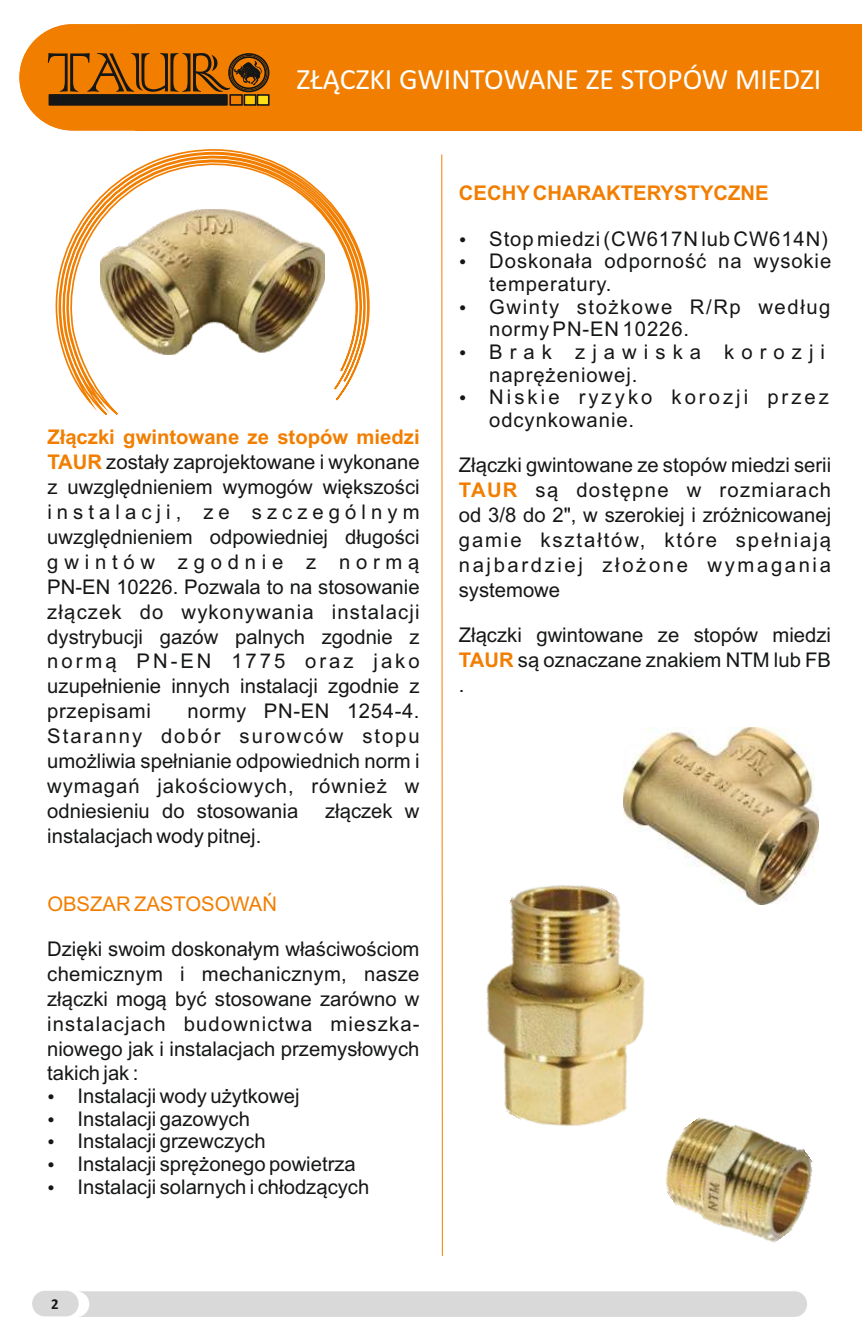
<style>
.page{position:relative;width:862px;height:1340px;background:#fff}
.page>*{position:absolute;margin:0;border:0;box-sizing:border-box;transform-origin:0 0}
.t1{font:32.18px "Calibri";color:#fff}
.t2{font:29.47px "Calibri";color:#fff}
.t3{font:20.25px/25px "Arial";color:#151616;text-align:justify}
.t4{font:20.25px/22.7px "Arial";letter-spacing:.045em;color:#151616}
.t5{font:700 20.25px/25px "Arial";color:#f27e00}
.t6{font:20.25px "Arial";letter-spacing:.095em;color:#151616}
.t7{font:20.25px "Arial";letter-spacing:.13em;color:#151616}
.t8{font:20.25px "Arial";letter-spacing:.06em;color:#151616}
.t9{font:20.25px "Arial";color:#f27e00}
.t10{font:700 15.08px "Calibri";color:#151616}
.s1{font-weight:400;color:#151616}
.s2{font-weight:700;color:#f27e00}
</style>
<div class="page">
<svg style="left:55px;top:149px;width:315px;height:266px"></svg>
<img style="left:442px;top:852px;width:203px;height:308px">
<img style="left:642px;top:1078px;width:171px;height:165px">
<img style="left:100px;top:209px;width:224px;height:146px">
<div style="left:32px;top:1291px;width:774px;height:25px;background:#d9d9da"></div>
<div style="left:19px;top:24px;width:828px;height:106px;background:#f27e00;border-radius:53px"></div>
<div style="left:135px;top:24px;width:726px;height:106px;background:#f27e00"></div>
<div style="left:243px;top:94px;width:13px;height:12px;background:#fdc900;border:2px solid #151616"></div>
<div style="left:256px;top:94px;width:13px;height:12px;background:#fbe116;border:2px solid #151616"></div>
<div style="left:228px;top:53px;width:41px;height:39px;border:2px solid #151616;border-radius:50%"></div>
<div style="left:230px;top:55px;width:37px;height:35px;border:1px solid #151616;border-radius:50%"></div>
<div style="left:231px;top:56px;width:35px;height:33px;border:2px solid #151616;border-radius:50%"></div>
<div style="left:49px;top:94px;width:178px;height:12px;background:#151616;border:2px solid #151616"></div>
<svg style="left:48px;top:53px;width:214px;height:39px"></svg>
<div style="left:229px;top:94px;width:14px;height:12px;background:#f27e00;border:2px solid #151616"></div>
<img style="left:622px;top:727px;width:195px;height:177px">
<hr style="left:441px;top:154px;width:1px;height:1101px;background:#f27e00">
<h2 class="t2" style="left:296px;top:67px;width:526px">ZŁĄCZKI GWINTOWANE ZE STOPÓW MIEDZI</h2>
<h1 class="t1" style="left:445px;top:72px;width:325px">ZŁĄCZKI DO LUTOWANIA</h1>
<p class="t5" style="left:47px;top:426px;width:373px">Złączki gwintowane ze stopów miedzi<br>TAUR <span class="s1">zostały zaprojektowane i wykonane</span></p>
<p class="t3" style="left:47px;top:476px;width:374px">z uwzględnieniem wymogów większości instalacji, ze szczególnym uwzględnieniem odpowiedniej długości gwintów zgodnie z normą PN-EN 10226. Pozwala to na stosowanie złączek do wykonywania instalacji dystrybucji gazów palnych zgodnie z normą PN-EN 1775 oraz jako uzupełnienie innych instalacji zgodnie z przepisami</p>
<p class="t3" style="left:47px;top:700px;width:374px;text-indent:140px">normy PN-EN 1254-4.<br>Staranny dobór surowców stopu umożliwia spełnianie odpowiednich norm i wymagań jakościowych, również w odniesieniu do stosowania</p>
<p class="t3" style="left:325px;top:800px;width:96px">złączek w</p>
<p class="t3" style="left:47px;top:825px;width:215px">instalacjach wody pitnej.</p>
<p class="t9" style="left:47px;top:895px;width:231px">OBSZAR ZASTOSOWAŃ</p>
<p class="t3" style="left:47px;top:938px;width:374px">Dzięki swoim doskonałym właściwościom chemicznym i mechanicznym, nasze złączki mogą być stosowane zarówno w instalacjach budownictwa mieszka&shy;niowego jak i instalacjach przemysłowych takich jak :</p>
<p class="t3" style="left:77px;top:1086px;width:293px;line-height:22.7px;text-align:left">Instalacji wody użytkowej<br>Instalacji gazowych<br>Instalacji grzewczych<br>Instalacji sprężonego powietrza<br>Instalacji solarnych i chłodzących</p>
<p class="t5" style="left:458px;top:183px;width:311px">CECHY CHARAKTERYSTYCZNE</p>
<p class="t4" style="left:489px;top:229px;width:343px">Stop miedzi (CW617N lub CW614N)<br>Doskonała odporność na wysokie temperatury.<br>Gwinty stożkowe R/Rp według normy PN-EN 10226.<br>Brak zjawiska korozji naprężeniowej.<br>Niskie ryzyko korozji przez odcynkowanie.</p>
<p class="t3" style="left:458px;top:454px;width:373px">Złączki gwintowane ze stopów miedzi serii</p>
<p class="t8" style="left:535px;top:482px;width:297px">są dostępne w rozmiarach</p>
<p class="t3" style="left:458px;top:504px;width:373px">od 3/8 do 2", w szerokiej i zróżnicowanej</p>
<p class="t6" style="left:458px;top:532px;width:373px">gamie kształtów, które spełniają</p>
<p class="t7" style="left:458px;top:557px;width:373px">najbardziej złożone wymagania</p>
<p class="t3" style="left:458px;top:579px;width:103px">systemowe</p>
<p class="t3" style="left:458px;top:624px;width:373px">Złączki gwintowane ze stopów miedzi</p>
<p class="t5" style="left:458px;top:479px;width:60px">TAUR</p>
<p class="t3" style="left:458px;top:649px;width:373px"><span class="s2">TAUR</span> są oznaczane znakiem NTM lub FB</p>
<p class="t3" style="left:458px;top:674px;width:7px">.</p>
<p class="t10" style="left:51px;top:1297px;width:9px">2</p>
</div>
